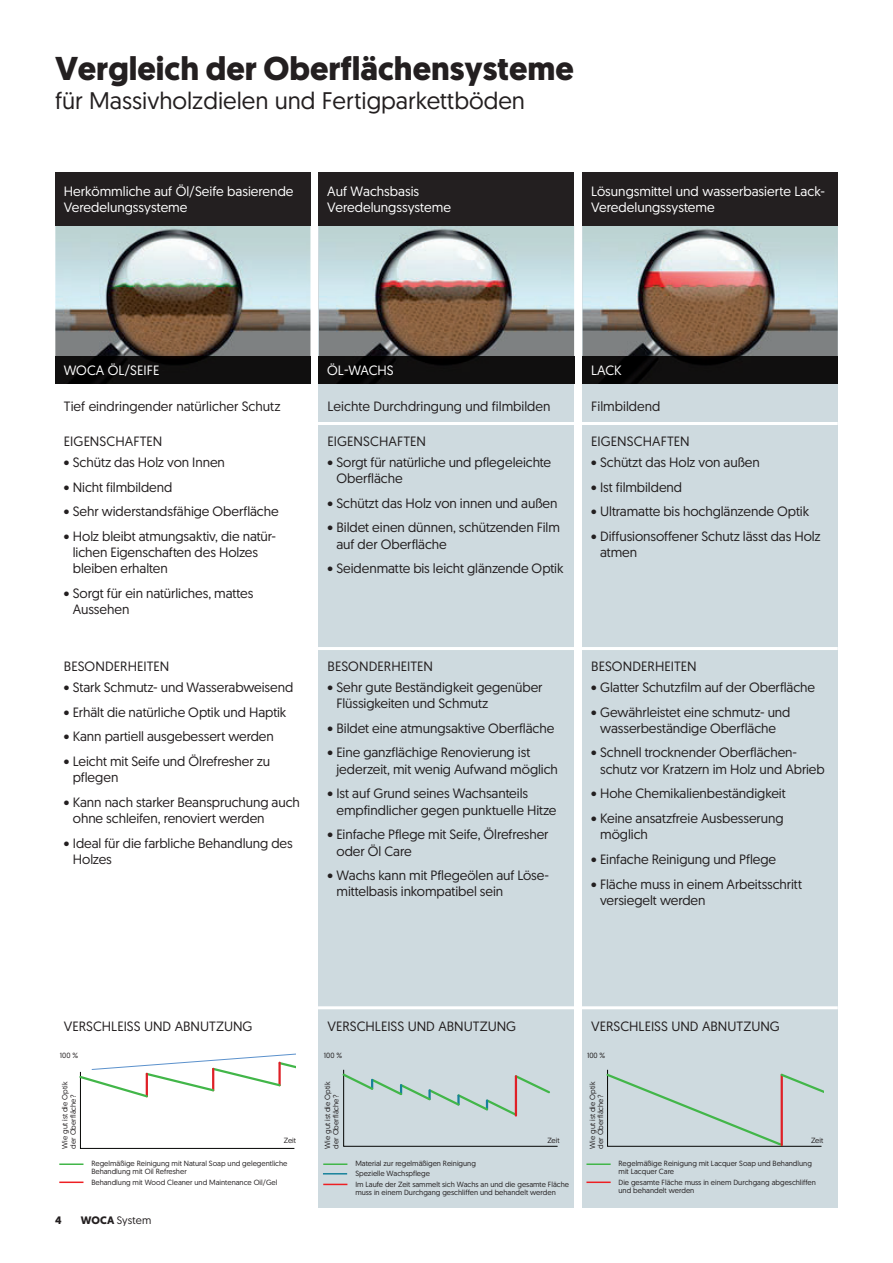
<style>
.page{position:relative;width:893px;height:1263px;background:#fff}
.page>*{position:absolute;margin:0;border:0;box-sizing:border-box;transform-origin:0 0}
.t1{font:700 33px "Geomanist";color:#231f20}
.t2{font:24px "Geomanist";color:#231f20}
.t3{font:13.5px/16.2px "Geomanist";letter-spacing:-.005em;color:#231f20}
.t4{font:13.5px/16.5px "Geomanist";color:#fff}
.t5{font:10.8px "Geomanist";letter-spacing:.01em;color:#231f20}
.t6{font:700 10.8px "Geomanist";color:#231f20}
.t7{font:7.5px/8.2px "Geomanist";color:#231f20}
.s1{font-weight:700}
</style>
<div class="page">
<div style="left:319px;top:172px;width:255px;height:1036px;background:#cedadf"></div>
<div style="left:583px;top:172px;width:255px;height:1036px;background:#cedadf"></div>
<img style="left:55px;top:225px;width:255px;height:131px">
<img style="left:319px;top:225px;width:255px;height:131px">
<img style="left:583px;top:225px;width:255px;height:131px">
<img style="left:55px;top:356px;width:255px;height:28px">
<img style="left:319px;top:356px;width:255px;height:28px">
<img style="left:583px;top:356px;width:255px;height:28px">
<svg style="left:79px;top:1053px;width:217px;height:96px"></svg>
<svg style="left:342px;top:1069px;width:216px;height:78px"></svg>
<svg style="left:606px;top:1069px;width:217px;height:78px"></svg>
<hr style="left:59px;top:1163px;width:24px;height:2px;background:#42b649">
<hr style="left:59px;top:1181px;width:24px;height:2px;background:#ee1f23">
<hr style="left:323px;top:1163px;width:24px;height:2px;background:#42b649">
<svg style="left:323px;top:1184px;width:24px;height:1px"></svg>
<svg style="left:323px;top:1173px;width:24px;height:1px"></svg>
<hr style="left:586px;top:1163px;width:25px;height:2px;background:#42b649">
<hr style="left:586px;top:1181px;width:25px;height:2px;background:#ee1f23">
<div style="left:55px;top:172px;width:255px;height:53px;background:#231f20"></div>
<div style="left:319px;top:172px;width:255px;height:53px;background:#231f20"></div>
<div style="left:582px;top:172px;width:256px;height:53px;background:#231f20"></div>
<hr style="left:319px;top:647px;width:519px;height:3px;background:#fff">
<hr style="left:319px;top:1006px;width:519px;height:3px;background:#fff">
<hr style="left:319px;top:422px;width:519px;height:3px;background:#fff">
<h1 class="t1" style="left:55px;top:57px;width:520px">Vergleich der Oberflächensysteme</h1>
<h2 class="t2" style="left:55px;top:92px;width:471px">für Massivholzdielen und Fertigparkettböden</h2>
<p class="t4" style="left:64px;top:184px;width:231px">Herkömmliche auf Öl/Seife basierende<br>Veredelungssysteme</p>
<p class="t4" style="left:327px;top:184px;width:125px">Auf Wachsbasis<br>Veredelungssysteme</p>
<p class="t4" style="left:591px;top:184px;width:235px">Lösungsmittel und wasserbasierte Lack-<br>Veredelungssysteme</p>
<p class="t4" style="left:64px;top:364px;width:97px">WOCA ÖL/SEIFE</p>
<p class="t4" style="left:327px;top:364px;width:68px">ÖL-WACHS</p>
<p class="t4" style="left:591px;top:364px;width:32px">LACK</p>
<p class="t3" style="left:64px;top:400px;width:218px">Tief eindringender natürlicher Schutz</p>
<p class="t3" style="left:327px;top:400px;width:225px">Leichte Durchdringung und filmbilden</p>
<p class="t3" style="left:591px;top:400px;width:71px">Filmbildend</p>
<p class="t3" style="left:64px;top:435px;width:100px">EIGENSCHAFTEN</p>
<p class="t3" style="left:64px;top:456px;width:163px">• Schütz das Holz von Innen</p>
<p class="t3" style="left:64px;top:480px;width:110px">• Nicht filmbildend</p>
<p class="t3" style="left:64px;top:505px;width:216px">• Sehr widerstandsfähige Oberfläche</p>
<p class="t3" style="left:73px;top:530px;width:205px;text-indent:-9px">• Holz bleibt atmungsaktiv, die natür&shy;lichen Eigenschaften des Holzes bleiben erhalten</p>
<p class="t3" style="left:73px;top:587px;width:182px;text-indent:-9px">• Sorgt für ein natürliches, mattes<br>Aussehen</p>
<p class="t3" style="left:327px;top:435px;width:100px">EIGENSCHAFTEN</p>
<p class="t3" style="left:336px;top:456px;width:216px;text-indent:-9px">• Sorgt für natürliche und pflegeleichte<br>Oberfläche</p>
<p class="t3" style="left:327px;top:497px;width:232px">• Schützt das Holz von innen und außen</p>
<p class="t3" style="left:336px;top:521px;width:225px;text-indent:-9px">• Bildet einen dünnen, schützenden Film auf der Oberfläche</p>
<p class="t3" style="left:327px;top:562px;width:238px">• Seidenmatte bis leicht glänzende Optik</p>
<p class="t3" style="left:591px;top:435px;width:100px">EIGENSCHAFTEN</p>
<p class="t3" style="left:591px;top:456px;width:170px">• Schützt das Holz von außen</p>
<p class="t3" style="left:591px;top:480px;width:93px">• Ist filmbildend</p>
<p class="t3" style="left:591px;top:505px;width:219px">• Ultramatte bis hochglänzende Optik</p>
<p class="t3" style="left:600px;top:530px;width:222px;text-indent:-9px">• Diffusionsoffener Schutz lässt das Holz atmen</p>
<p class="t3" style="left:64px;top:660px;width:107px">BESONDERHEITEN</p>
<p class="t3" style="left:64px;top:681px;width:231px">• Stark Schmutz- und Wasserabweisend</p>
<p class="t3" style="left:64px;top:705px;width:224px">• Erhält die natürliche Optik und Haptik</p>
<p class="t3" style="left:64px;top:730px;width:212px">• Kann partiell ausgebessert werden</p>
<p class="t3" style="left:73px;top:755px;width:199px;text-indent:-9px">• Leicht mit Seife und Ölrefresher zu pflegen</p>
<p class="t3" style="left:73px;top:796px;width:229px;text-indent:-9px">• Kann nach starker Beanspruchung auch ohne schleifen, renoviert werden</p>
<p class="t3" style="left:73px;top:837px;width:221px;text-indent:-9px">• Ideal für die farbliche Behandlung des<br>Holzes</p>
<p class="t3" style="left:327px;top:660px;width:107px">BESONDERHEITEN</p>
<p class="t3" style="left:336px;top:681px;width:208px;text-indent:-9px">• Sehr gute Beständigkeit gegenüber<br>Flüssigkeiten und Schmutz</p>
<p class="t3" style="left:327px;top:722px;width:228px">• Bildet eine atmungsaktive Oberfläche</p>
<p class="t3" style="left:336px;top:746px;width:223px;text-indent:-9px">• Eine ganzflächige Renovierung ist jederzeit, mit wenig Aufwand möglich</p>
<p class="t3" style="left:336px;top:787px;width:221px;text-indent:-9px">• Ist auf Grund seines Wachsanteils empfindlicher gegen punktuelle Hitze</p>
<p class="t3" style="left:336px;top:828px;width:214px;text-indent:-9px">• Einfache Pflege mit Seife, Ölrefresher oder Öl Care</p>
<p class="t3" style="left:336px;top:869px;width:214px;text-indent:-9px">• Wachs kann mit Pflegeölen auf Löse&shy;mittelbasis inkompatibel sein</p>
<p class="t3" style="left:591px;top:660px;width:107px">BESONDERHEITEN</p>
<p class="t3" style="left:591px;top:681px;width:226px">• Glatter Schutzfilm auf der Oberfläche</p>
<p class="t3" style="left:591px;top:705px;width:201px;text-align:center">• Gewährleistet eine schmutz- und wasserbeständige Oberfläche</p>
<p class="t3" style="left:600px;top:746px;width:226px;text-indent:-9px">• Schnell trocknender Oberflächen&shy;schutz vor Kratzern im Holz und Abrieb</p>
<p class="t3" style="left:591px;top:787px;width:196px">• Hohe Chemikalienbeständigkeit</p>
<p class="t3" style="left:600px;top:812px;width:185px;text-indent:-9px">• Keine ansatzfreie Ausbesserung möglich</p>
<p class="t3" style="left:591px;top:853px;width:187px">• Einfache Reinigung und Pflege</p>
<p class="t3" style="left:600px;top:877px;width:203px;text-indent:-9px">• Fläche muss in einem Arbeitsschritt versiegelt werden</p>
<p class="t3" style="left:64px;top:1019px;width:190px">VERSCHLEISS UND ABNUTZUNG</p>
<p class="t3" style="left:328px;top:1019px;width:190px">VERSCHLEISS UND ABNUTZUNG</p>
<p class="t3" style="left:591px;top:1019px;width:190px">VERSCHLEISS UND ABNUTZUNG</p>
<p class="t7" style="left:60px;top:1052px;width:20px">100 %</p>
<p class="t7" style="left:324px;top:1052px;width:20px">100 %</p>
<p class="t7" style="left:587px;top:1052px;width:20px">100 %</p>
<p class="t7" style="left:62px;top:1148px;width:68px;rotate:-90deg">Wie gut ist die Optik der Oberfläche?</p>
<p class="t7" style="left:324px;top:1148px;width:68px;rotate:-90deg">Wie gut ist die Optik der Oberfläche?</p>
<p class="t7" style="left:589px;top:1148px;width:68px;rotate:-90deg">Wie gut ist die Optik der Oberfläche?</p>
<p class="t7" style="left:91px;top:1160px;width:198px">Regelmäßige Reinigung mit Natural Soap und gelegentliche<br>Behandlung mit Oil Refresher</p>
<p class="t7" style="left:91px;top:1179px;width:188px">Behandlung mit Wood Cleaner und Maintenance Oil/Gel</p>
<p class="t7" style="left:284px;top:1137px;width:14px">Zeit</p>
<p class="t7" style="left:547px;top:1137px;width:14px">Zeit</p>
<p class="t7" style="left:811px;top:1137px;width:14px">Zeit</p>
<p class="t7" style="left:355px;top:1159px;width:215px;line-height:10.4px">Material zur regelmäßigen Reinigung<br>Spezielle Wachspflege<br>Im Laufe der Zeit sammelt sich Wachs an und die gesamte Fläche</p>
<p class="t7" style="left:355px;top:1189px;width:202px">muss in einem Durchgang geschliffen und behandelt werden</p>
<p class="t7" style="left:619px;top:1160px;width:195px">Regelmäßige Reinigung mit Lacquer Soap und Behandlung mit Lacquer Care</p>
<p class="t7" style="left:619px;top:1179px;width:199px">Die gesamte Fläche muss in einem Durchgang abgeschliffen und behandelt werden</p>
<p class="t6" style="left:55px;top:1217px;width:8px">4</p>
<p class="t5" style="left:81px;top:1217px;width:72px"><span class="s1">WOCA</span> System</p>
</div>
